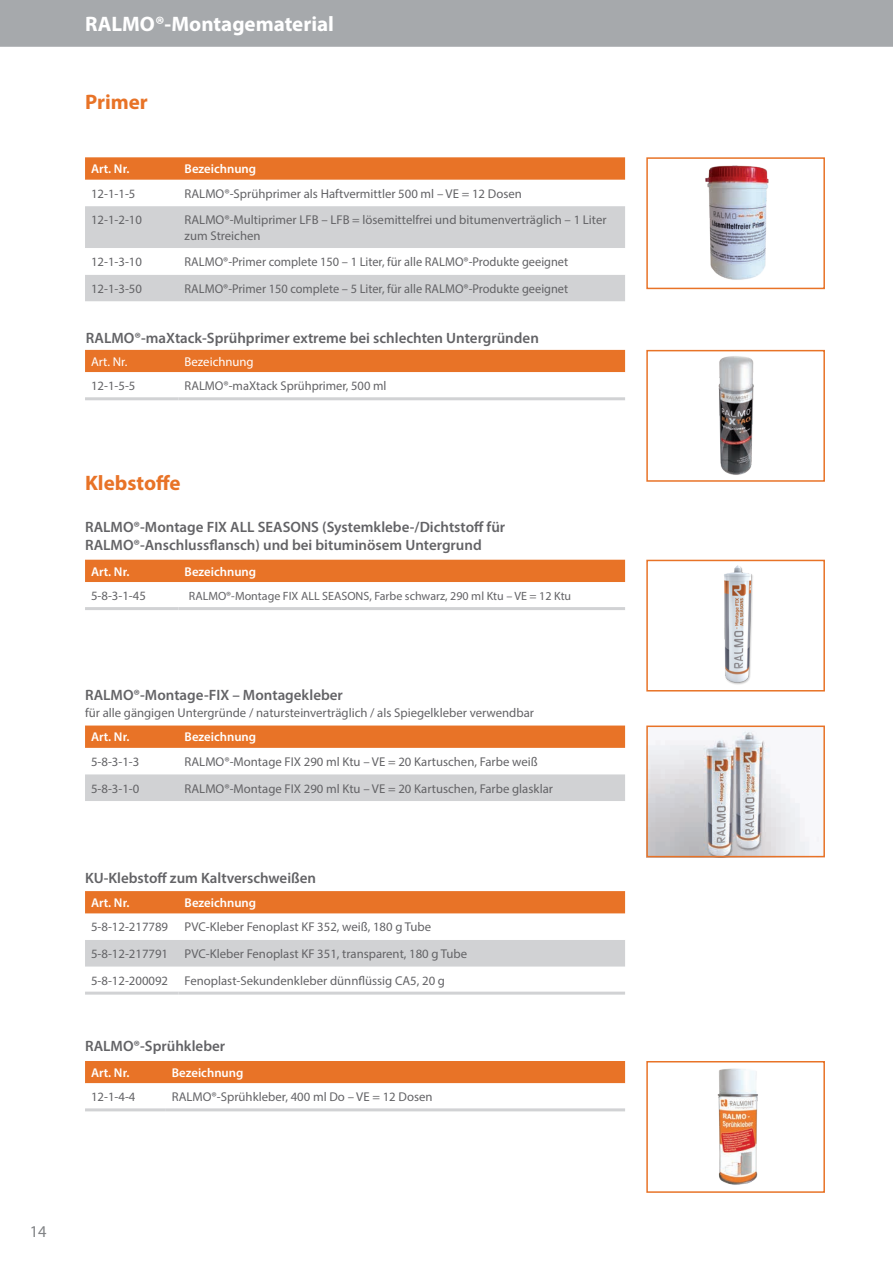
<style>
.page{position:relative;width:893px;height:1263px;background:#fff}
.page>*{position:absolute;margin:0;border:0;box-sizing:border-box;transform-origin:0 0}
.t1{font:700 21px "Myriad Pro";color:#fff}
.t2{font:700 21px "Myriad Pro";color:#e87327}
.t3{font:16.5px "Myriad Pro";color:#808285}
.t4{font:600 15px/18px "Myriad Pro";color:#636366}
.t5{font:12.75px/15.3px "Myriad Pro";color:#636366}
.t6{font:600 12.75px "Myriad Pro";color:#fff}
.t7{font:12.75px "Myriad Pro";color:#fff}
.t8{font:12px "Myriad Pro";color:#636366}
</style>
<div class="page">
<div style="left:0;top:0;width:893px;height:47px;background:#a6a9ac"></div>
<svg style="left:85px;top:157px;width:540px;height:23px;background:#e8772d"></svg>
<div style="left:85px;top:206px;width:540px;height:95px;background:#d1d2d4"></div>
<svg style="left:85px;top:248px;width:540px;height:27px"></svg>
<div style="left:85px;top:560px;width:540px;height:22px;background:#e87327"></div>
<hr style="left:85px;top:607px;width:94px;height:3px;background:#d1d2d4">
<hr style="left:179px;top:607px;width:446px;height:3px;background:#d1d2d4">
<svg style="left:85px;top:725px;width:540px;height:23px;background:#e8772d"></svg>
<div style="left:85px;top:774px;width:540px;height:27px;background:#d1d2d4"></div>
<div style="left:85px;top:891px;width:540px;height:22px;background:#e87327"></div>
<div style="left:85px;top:940px;width:540px;height:26px;background:#d1d2d4"></div>
<hr style="left:85px;top:992px;width:94px;height:3px;background:#d1d2d4">
<hr style="left:179px;top:992px;width:446px;height:3px;background:#d1d2d4">
<img style="left:705px;top:165px;width:64px;height:115px">
<div style="left:646px;top:157px;width:179px;height:132px;border:2px solid #e87327"></div>
<img style="left:724px;top:565px;width:29px;height:120px">
<div style="left:646px;top:560px;width:179px;height:131px;border:2px solid #e87327"></div>
<img style="left:649px;top:730px;width:170px;height:124px">
<div style="left:646px;top:725px;width:179px;height:132px;border:2px solid #e87327"></div>
<div style="left:85px;top:1061px;width:540px;height:23px;background:#e87327"></div>
<hr style="left:85px;top:1108px;width:81px;height:3px;background:#d1d2d4">
<hr style="left:166px;top:1108px;width:459px;height:3px;background:#d1d2d4">
<img style="left:717px;top:1068px;width:41px;height:117px">
<div style="left:646px;top:1061px;width:179px;height:132px;border:2px solid #e87327"></div>
<img style="left:718px;top:356px;width:36px;height:119px">
<div style="left:646px;top:350px;width:179px;height:132px;border:2px solid #e87327"></div>
<div style="left:85px;top:350px;width:540px;height:23px;background:#e87327"></div>
<hr style="left:85px;top:397px;width:94px;height:3px;background:#d1d2d4">
<hr style="left:179px;top:397px;width:446px;height:3px;background:#d1d2d4">
<h1 class="t1" style="left:85px;top:10px;width:250px">RALMO®-Montagematerial</h1>
<h1 class="t2" style="left:85px;top:89px;width:64px">Primer</h1>
<p class="t6" style="left:91px;top:161px;width:40px">Art. Nr.</p>
<p class="t6" style="left:185px;top:161px;width:73px">Bezeichnung</p>
<p class="t5" style="left:91px;top:186px;width:46px">12-1-1-5</p>
<p class="t5" style="left:185px;top:186px;width:339px">RALMO®-Sprühprimer als Haftvermittler 500 ml – VE = 12 Dosen</p>
<p class="t5" style="left:91px;top:212px;width:52px">12-1-2-10</p>
<p class="t5" style="left:185px;top:212px;width:424px">RALMO®-Multiprimer LFB – LFB = lösemittelfrei und bitumenverträglich – 1 Liter zum Streichen</p>
<p class="t5" style="left:91px;top:254px;width:52px">12-1-3-10</p>
<p class="t5" style="left:185px;top:254px;width:385px">RALMO®-Primer complete 150 – 1 Liter, für alle RALMO®-Produkte geeignet</p>
<p class="t5" style="left:91px;top:281px;width:52px">12-1-3-50</p>
<p class="t5" style="left:185px;top:281px;width:385px">RALMO®-Primer 150 complete – 5 Liter, für alle RALMO®-Produkte geeignet</p>
<p class="t4" style="left:86px;top:329px;width:454px">RALMO®-maXtack-Sprühprimer extreme bei schlechten Untergründen</p>
<p class="t7" style="left:91px;top:354px;width:38px">Art. Nr.</p>
<p class="t7" style="left:185px;top:354px;width:71px">Bezeichnung</p>
<p class="t5" style="left:91px;top:378px;width:46px">12-1-5-5</p>
<p class="t5" style="left:185px;top:378px;width:203px">RALMO®-maXtack Sprühprimer, 500 ml</p>
<h1 class="t2" style="left:85px;top:469px;width:97px">Klebstoffe</h1>
<p class="t4" style="left:85px;top:518px;width:422px">RALMO®-Montage FIX ALL SEASONS (Systemklebe-/Dichtstoff für<br>RALMO®-Anschlussflansch) und bei bituminösem Untergrund</p>
<p class="t6" style="left:91px;top:563px;width:40px">Art. Nr.</p>
<p class="t6" style="left:185px;top:563px;width:73px">Bezeichnung</p>
<p class="t5" style="left:91px;top:588px;width:56px">5-8-3-1-45</p>
<p class="t8" style="left:189px;top:588px;width:384px">RALMO®-Montage FIX ALL SEASONS, Farbe schwarz, 290 ml Ktu – VE = 12 Ktu</p>
<p class="t4" style="left:85px;top:686px;width:259px">RALMO®-Montage-FIX – Montagekleber</p>
<p class="t5" style="left:85px;top:705px;width:451px">für alle gängigen Untergründe / natursteinverträglich / als Spiegelkleber verwendbar</p>
<p class="t6" style="left:91px;top:729px;width:40px">Art. Nr.</p>
<p class="t6" style="left:185px;top:729px;width:73px">Bezeichnung</p>
<p class="t5" style="left:91px;top:754px;width:50px">5-8-3-1-3</p>
<p class="t5" style="left:185px;top:754px;width:355px">RALMO®-Montage FIX 290 ml Ktu – VE = 20 Kartuschen, Farbe weiß</p>
<p class="t5" style="left:91px;top:780px;width:50px">5-8-3-1-0</p>
<p class="t5" style="left:185px;top:780px;width:370px">RALMO®-Montage FIX 290 ml Ktu – VE = 20 Kartuschen, Farbe glasklar</p>
<p class="t4" style="left:85px;top:869px;width:233px">KU-Klebstoff zum Kaltverschweißen</p>
<p class="t6" style="left:91px;top:895px;width:40px">Art. Nr.</p>
<p class="t6" style="left:185px;top:895px;width:73px">Bezeichnung</p>
<p class="t5" style="left:91px;top:919px;width:79px">5-8-12-217789</p>
<p class="t5" style="left:185px;top:919px;width:248px">PVC-Kleber Fenoplast KF 352, weiß, 180 g Tube</p>
<p class="t5" style="left:91px;top:946px;width:79px">5-8-12-217791</p>
<p class="t5" style="left:185px;top:946px;width:284px">PVC-Kleber Fenoplast KF 351, transparent, 180 g Tube</p>
<p class="t5" style="left:91px;top:972px;width:79px">5-8-12-200092</p>
<p class="t5" style="left:185px;top:972px;width:262px">Fenoplast-Sekundenkleber dünnflüssig CA5, 20 g</p>
<p class="t4" style="left:85px;top:1036px;width:142px">RALMO®-Sprühkleber</p>
<p class="t6" style="left:91px;top:1064px;width:40px">Art. Nr.</p>
<p class="t6" style="left:172px;top:1064px;width:73px">Bezeichnung</p>
<p class="t5" style="left:91px;top:1089px;width:46px">12-1-4-4</p>
<p class="t5" style="left:172px;top:1089px;width:262px">RALMO®-Sprühkleber, 400 ml Do – VE = 12 Dosen</p>
<p class="t3" style="left:30px;top:1221px;width:18px">14</p>
</div>
